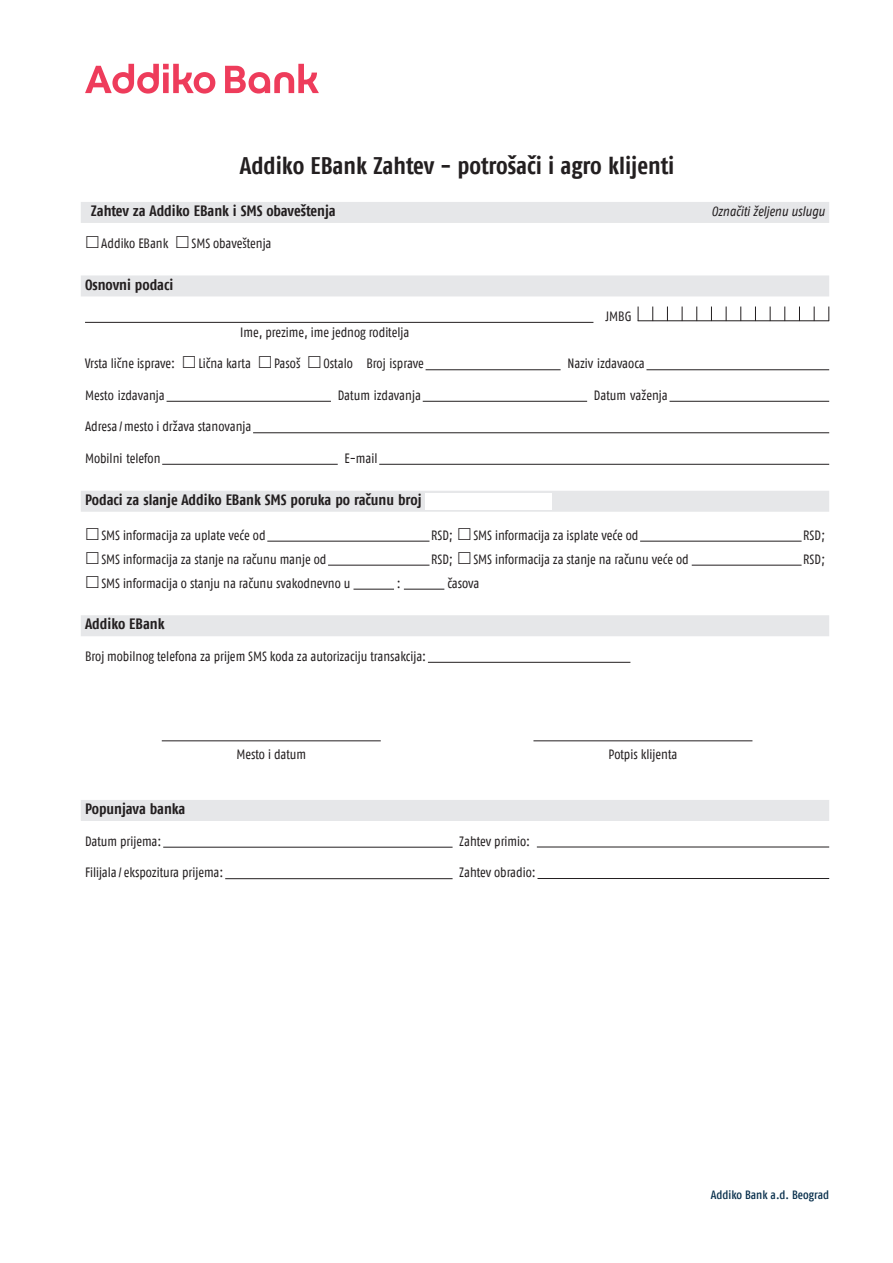
<style>
.page{position:relative;width:893px;height:1263px;background:#fff}
.page>*{position:absolute;margin:0;border:0;box-sizing:border-box;transform-origin:0 0}
.t1{font:24px "Fago Co Bold Tf USA";color:#231f20}
.t2{font:15px "Fago Co Bold Tf USA";color:#231f20}
.t3{font:13.5px "Fago Co Regular Tf USA";color:#231f20}
.t4{font:italic 13.5px "Fago Co Regular Tf USA";color:#231f20}
.t5{font:12px "Fago Co Med Tf USA";color:#082f4c}
</style>
<div class="page">
<div style="left:81px;top:202px;width:748px;height:21px;background:#e6e7e9"></div>
<div style="left:81px;top:275px;width:748px;height:21px;background:#e6e7e9"></div>
<hr style="left:85px;top:322px;width:508px;height:1px;background:#231f20">
<hr style="left:426px;top:369px;width:135px;height:1px;background:#231f20">
<hr style="left:646px;top:369px;width:183px;height:1px;background:#231f20">
<hr style="left:167px;top:401px;width:164px;height:1px;background:#231f20">
<hr style="left:423px;top:401px;width:164px;height:1px;background:#231f20">
<hr style="left:669px;top:401px;width:160px;height:1px;background:#231f20">
<hr style="left:253px;top:432px;width:576px;height:1px;background:#231f20">
<hr style="left:162px;top:464px;width:176px;height:1px;background:#231f20">
<hr style="left:379px;top:464px;width:450px;height:1px;background:#231f20">
<div style="left:81px;top:491px;width:748px;height:21px;background:#e6e7e9"></div>
<div style="left:81px;top:615px;width:748px;height:21px;background:#e6e7e9"></div>
<hr style="left:428px;top:662px;width:202px;height:1px;background:#231f20">
<div style="left:81px;top:800px;width:748px;height:21px;background:#e6e7e9"></div>
<hr style="left:163px;top:847px;width:290px;height:1px;background:#231f20">
<hr style="left:537px;top:847px;width:292px;height:1px;background:#231f20">
<hr style="left:225px;top:878px;width:228px;height:1px;background:#231f20">
<hr style="left:537px;top:878px;width:292px;height:1px;background:#231f20">
<hr style="left:638px;top:320px;width:191px;height:1px;background:#231f20">
<svg style="left:638px;top:307px;width:1px;height:14px"></svg>
<svg style="left:652px;top:307px;width:1px;height:14px"></svg>
<svg style="left:667px;top:307px;width:1px;height:13px"></svg>
<svg style="left:682px;top:307px;width:1px;height:14px"></svg>
<svg style="left:696px;top:307px;width:1px;height:14px"></svg>
<svg style="left:711px;top:307px;width:1px;height:13px"></svg>
<svg style="left:726px;top:307px;width:1px;height:14px"></svg>
<svg style="left:740px;top:307px;width:1px;height:14px"></svg>
<svg style="left:755px;top:307px;width:1px;height:13px"></svg>
<svg style="left:770px;top:307px;width:1px;height:14px"></svg>
<svg style="left:784px;top:307px;width:1px;height:14px"></svg>
<svg style="left:799px;top:307px;width:1px;height:13px"></svg>
<svg style="left:814px;top:307px;width:1px;height:14px"></svg>
<svg style="left:828px;top:307px;width:1px;height:14px"></svg>
<hr style="left:267px;top:541px;width:162px;height:1px;background:#231f20">
<hr style="left:640px;top:541px;width:162px;height:1px;background:#231f20">
<hr style="left:328px;top:565px;width:101px;height:1px;background:#231f20">
<hr style="left:692px;top:565px;width:110px;height:1px;background:#231f20">
<hr style="left:353px;top:589px;width:41px;height:1px;background:#231f20">
<hr style="left:404px;top:589px;width:40px;height:1px;background:#231f20">
<hr style="left:162px;top:740px;width:219px;height:1px;background:#231f20">
<hr style="left:533px;top:740px;width:219px;height:1px;background:#231f20">
<div style="left:425px;top:493px;width:127px;height:16px;background:#fff"></div>
<svg style="left:85px;top:64px;width:234px;height:30px"></svg>
<h1 class="t1" style="left:240px;top:152px;width:436px">Addiko EBank Zahtev - potrošači i agro klijenti</h1>
<p class="t2" style="left:91px;top:202px;width:246px">Zahtev za Addiko EBank i SMS obave[tenja</p>
<p class="t4" style="left:711px;top:204px;width:115px">Ozna;iti /eljenu uslugu</p>
<p class="t3" style="left:101px;top:235px;width:69px">Addiko EBank</p>
<p class="t3" style="left:192px;top:235px;width:81px">SMS obave[tenja</p>
<p class="t2" style="left:85px;top:276px;width:90px">Osnovni podaci</p>
<p class="t3" style="left:605px;top:309px;width:28px">JMBG</p>
<p class="t3" style="left:240px;top:324px;width:171px">Ime, prezime, ime jednog roditelja</p>
<p class="t3" style="left:85px;top:356px;width:92px">Vrsta li;ne isprave&gt;</p>
<p class="t3" style="left:198px;top:356px;width:54px">Lična karta</p>
<p class="t3" style="left:274px;top:356px;width:28px">Pasoš</p>
<p class="t3" style="left:324px;top:356px;width:102px">Ostalo Broj isprave</p>
<p class="t3" style="left:567px;top:356px;width:79px">Naziv izdavaoca</p>
<p class="t3" style="left:85px;top:387px;width:81px">Mesto izdavanja</p>
<p class="t3" style="left:338px;top:387px;width:85px">Datum izdavanja</p>
<p class="t3" style="left:594px;top:387px;width:75px">Datum važenja</p>
<p class="t3" style="left:85px;top:419px;width:168px">Adresa \ mesto i država stanovanja</p>
<p class="t3" style="left:85px;top:450px;width:77px">Mobilni telefon</p>
<p class="t3" style="left:344px;top:450px;width:35px">E-mail</p>
<p class="t2" style="left:85px;top:491px;width:338px">Podaci za slanje Addiko EBank SMS poruka po računu broj</p>
<p class="t3" style="left:101px;top:527px;width:166px">SMS informacija za uplate veće od</p>
<p class="t3" style="left:431px;top:527px;width:23px">RSD&lt;</p>
<p class="t3" style="left:473px;top:527px;width:166px">SMS informacija za isplate veće od</p>
<p class="t3" style="left:803px;top:527px;width:23px">RSD&lt;</p>
<p class="t3" style="left:101px;top:551px;width:226px">SMS informacija za stanje na računu manje od</p>
<p class="t3" style="left:431px;top:551px;width:23px">RSD&lt;</p>
<p class="t3" style="left:473px;top:551px;width:217px">SMS informacija za stanje na računu ve'e od</p>
<p class="t3" style="left:803px;top:551px;width:23px">RSD&lt;</p>
<p class="t3" style="left:101px;top:575px;width:251px">SMS informacija o stanju na računu svakodnevno u</p>
<p class="t3" style="left:397px;top:575px;width:5px">&gt;</p>
<p class="t3" style="left:447px;top:575px;width:34px">časova</p>
<p class="t2" style="left:85px;top:615px;width:81px">Addiko EBank</p>
<p class="t3" style="left:85px;top:648px;width:343px">Broj mobilnog telefona za prijem SMS koda za autorizaciju transakcija&gt;</p>
<p class="t3" style="left:236px;top:747px;width:71px">Mesto i datum</p>
<p class="t3" style="left:608px;top:747px;width:71px">Potpis klijenta</p>
<p class="t2" style="left:85px;top:800px;width:102px">Popunjava banka</p>
<p class="t3" style="left:85px;top:833px;width:78px">Datum prijema&gt;</p>
<p class="t3" style="left:459px;top:833px;width:72px">Zahtev primio&gt;</p>
<p class="t3" style="left:85px;top:865px;width:140px">Filijala \ ekspozitura prijema&gt;</p>
<p class="t3" style="left:459px;top:865px;width:78px">Zahtev obradio&gt;</p>
<p class="t5" style="left:711px;top:1188px;width:120px">Addiko Bank a.d. Beograd</p>
</div>
